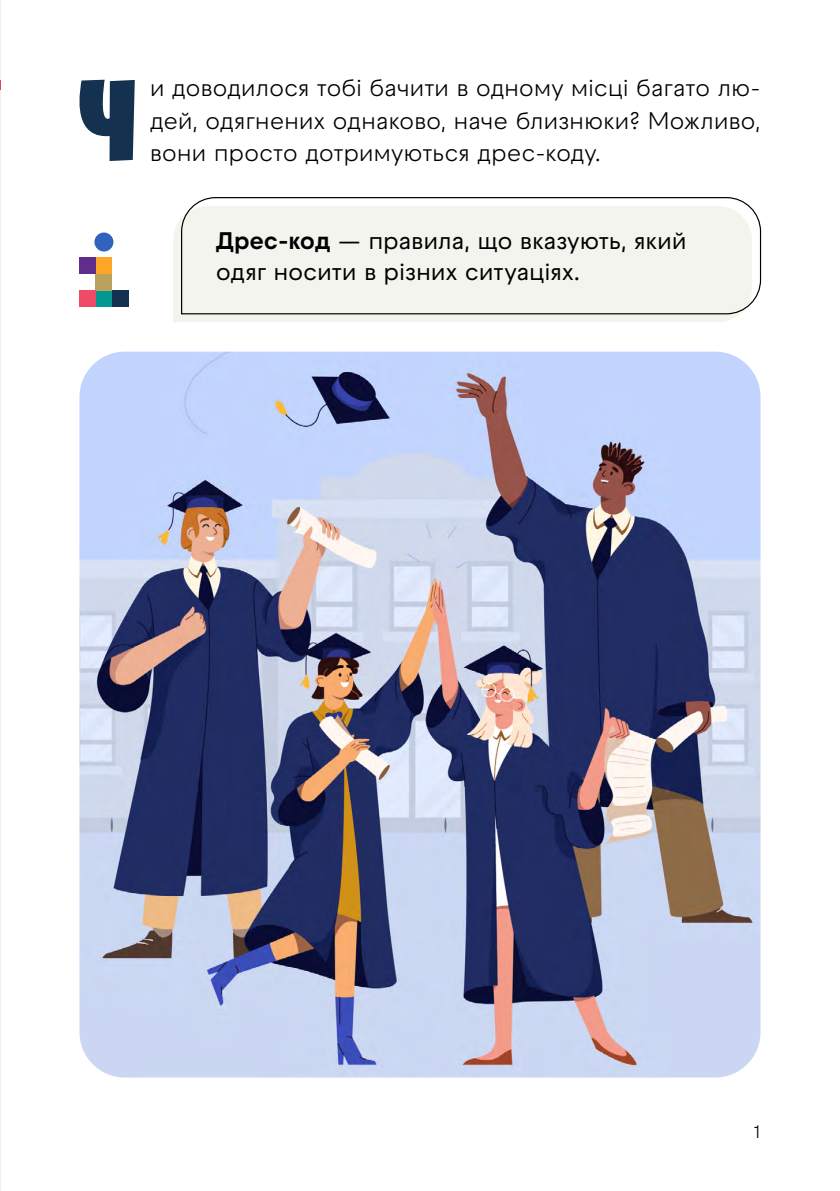
<style>
.page{position:relative;width:840px;height:1191px;background:#fff}
.page>*{position:absolute;margin:0;border:0;box-sizing:border-box;transform-origin:0 0}
.t1{font:900 119.6px "Galpon";color:#14324f}
.t2{font:24px/32.4px "Raptor V3 Premium";letter-spacing:-.01em;color:#000;text-align:justify}
.t3{font:500 24px/31.2px "Raptor V3 Premium";letter-spacing:-.01em;color:#000}
.t4{font:18px "Raptor V3 Premium";color:#000}
.s1{font-weight:700}
</style>
<div class="page">
<div style="left:173px;top:221px;width:565px;height:101px;background:#f4f4ef"></div>
<svg style="left:180px;top:197px;width:581px;height:118px"></svg>
<div style="left:94px;top:232px;width:19px;height:19px;background:#3162be;border-radius:50%"></div>
<div style="left:96px;top:290px;width:16px;height:16px;background:#009891"></div>
<div style="left:96px;top:274px;width:16px;height:16px;background:#baa25d"></div>
<div style="left:96px;top:258px;width:16px;height:16px;background:#fda625"></div>
<div style="left:79px;top:290px;width:17px;height:16px;background:#ef4b67"></div>
<div style="left:112px;top:290px;width:16px;height:16px;background:#14324f"></div>
<div style="left:79px;top:258px;width:17px;height:16px;background:#5f2d8c"></div>
<img style="left:79px;top:351px;width:681px;height:726px">
<hr style="left:0;top:0;width:1px;height:1191px;background:#000">
<h1 class="t1" style="left:76px;top:55px;width:63px">Ч</h1>
<p class="t2" style="left:150px;top:72px;width:612px">и доводилося тобі бачити в одному місці багато лю&shy;дей, одягнених однаково, наче близнюки? Можливо, вони просто дотримуються дрес-коду.</p>
<p class="t3" style="left:215px;top:224px;width:472px"><span class="s1">Дрес-код</span> — правила, що вказують, який одяг носити в різних ситуаціях.</p>
<p class="t4" style="left:753px;top:1119px;width:7px">1</p>
</div>
